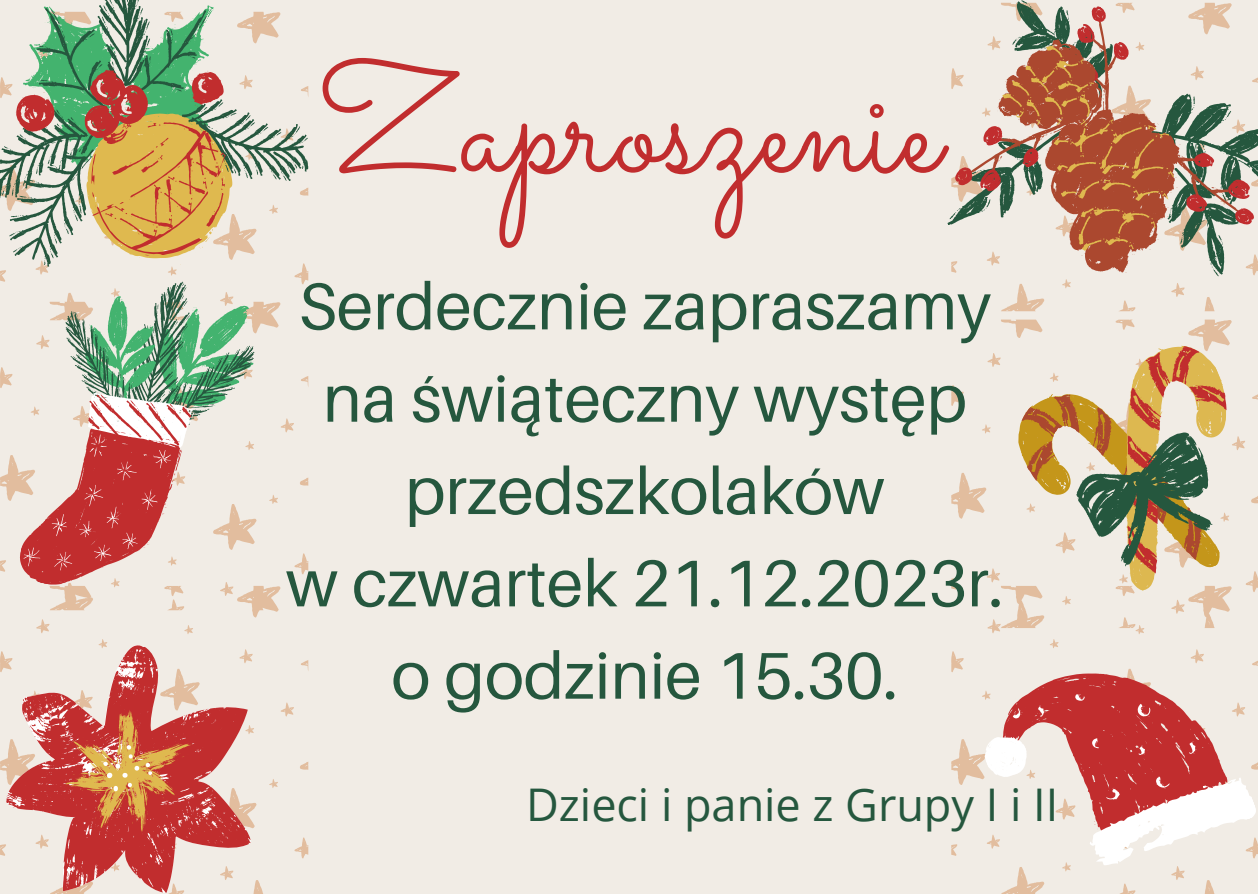
<style>
.page{position:relative;width:1258px;height:894px;background:#fff}
.page>*{position:absolute;margin:0;border:0;box-sizing:border-box;transform-origin:0 0}
.t1{font:155.4px "Sacramento";color:#c12d2e}
.t2{font:66px/92.4px "Aileron";color:#25573e;text-align:center}
.t3{font:45px "Open Sans";color:#25573e}
</style>
<div class="page">
<div style="left:0;top:0;width:1258px;height:893px;background:#f1ece5"></div>
<svg style="left:0;top:610px;width:308px;height:283px"></svg>
<svg style="left:6px;top:645px;width:245px;height:247px"></svg>
<svg style="left:64px;top:710px;width:129px;height:124px;background:#cd634a"></svg>
<svg style="left:951px;top:628px;width:263px;height:265px"></svg>
<svg style="left:951px;top:385px;width:279px;height:243px"></svg>
<svg style="left:1004px;top:593px;width:220px;height:26px"></svg>
<svg style="left:1004px;top:385px;width:208px;height:221px"></svg>
<svg style="left:1010px;top:377px;width:197px;height:221px"></svg>
<svg style="left:1051px;top:373px;width:207px;height:220px"></svg>
<svg style="left:1062px;top:373px;width:196px;height:206px"></svg>
<svg style="left:1068px;top:369px;width:190px;height:204px"></svg>
<svg style="left:989px;top:633px;width:225px;height:22px"></svg>
<svg style="left:979px;top:655px;width:279px;height:218px"></svg>
<svg style="left:0;top:320px;width:308px;height:290px"></svg>
<svg style="left:0;top:266px;width:308px;height:54px"></svg>
<svg style="left:0;top:0;width:308px;height:266px"></svg>
<svg style="left:16px;top:5px;width:216px;height:259px"></svg>
<svg style="left:947px;top:0;width:285px;height:369px"></svg>
<svg style="left:952px;top:3px;width:306px;height:288px"></svg>
<svg style="left:14px;top:275px;width:253px;height:332px"></svg>
<p class="t1" style="left:318px;top:26px;width:624px">Zaproszenie</p>
<p class="t2" style="left:298px;top:258px;width:694px">Serdecznie zapraszamy</p>
<p class="t2" style="left:323px;top:351px;width:645px">na świąteczny występ przedszkolaków</p>
<p class="t2" style="left:286px;top:535px;width:719px">w czwartek 21.12.2023r.</p>
<p class="t2" style="left:391px;top:627px;width:508px">o godzinie 15.30.</p>
<p class="t3" style="left:526px;top:772px;width:533px">Dzieci i panie z Grupy I i II</p>
</div>
